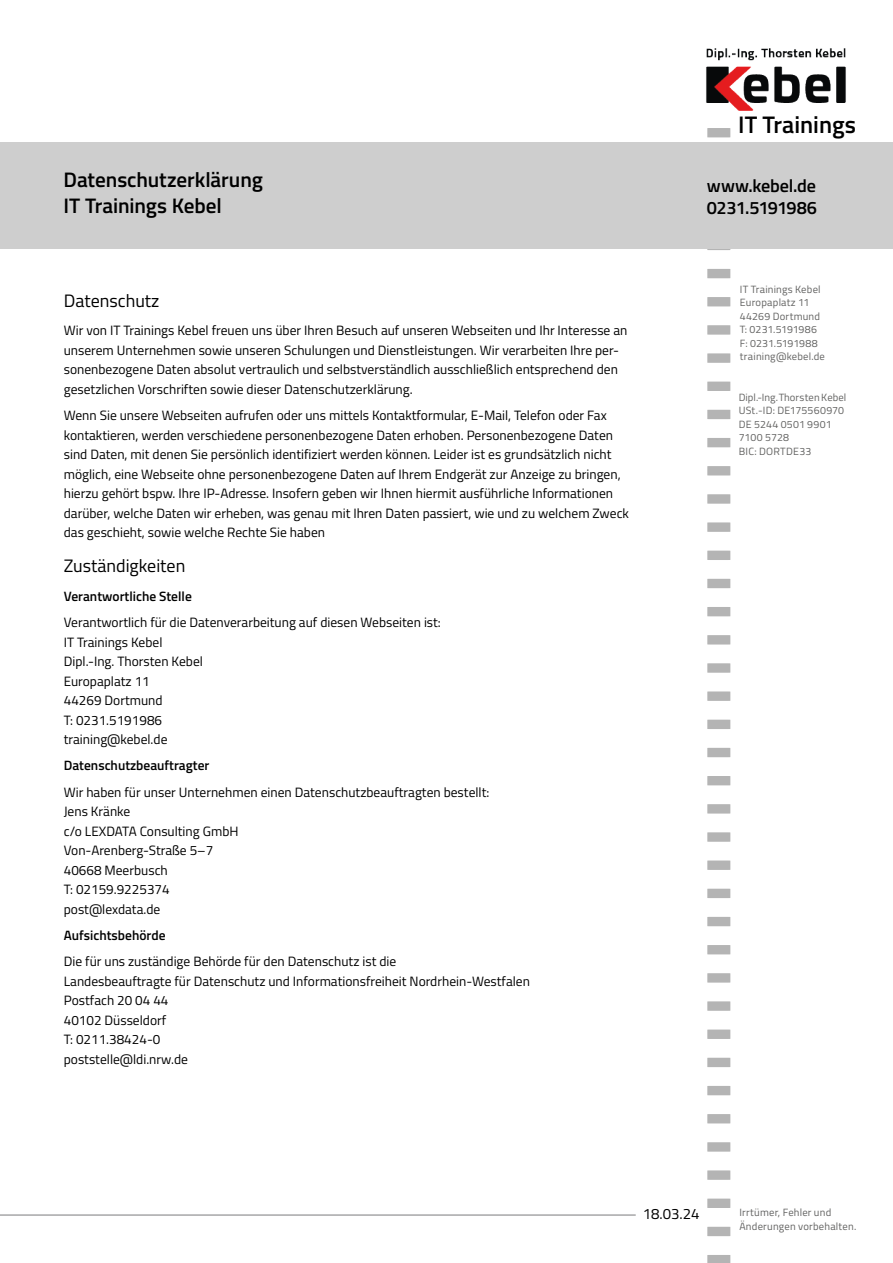
<style>
.page{position:relative;width:893px;height:1263px;background:#fff}
.page>*{position:absolute;margin:0;border:0;box-sizing:border-box;transform-origin:0 0}
.t1{font:600 24px "Titillium";color:#000}
.t2{font:600 21px/25.2px "Titillium";letter-spacing:-.005em;color:#000}
.t3{font:18px "Titillium";color:#000}
.t4{font:600 18px/22.5px "Titillium";letter-spacing:-.02em;color:#000}
.t5{font:15px "Titillium";color:#000}
.t6{font:13.5px/19.5px "Titillium";color:#000}
.t7{font:600 13.5px "Titillium";color:#000}
.t8{font:10.5px/13.5px "Titillium";letter-spacing:.02em;color:#626261}
</style>
<div class="page">
<svg style="left:707px;top:128px;width:23px;height:9px"></svg>
<svg style="left:707px;top:249px;width:23px;height:1px"></svg>
<svg style="left:707px;top:269px;width:23px;height:9px"></svg>
<svg style="left:707px;top:297px;width:23px;height:9px"></svg>
<svg style="left:707px;top:325px;width:23px;height:10px"></svg>
<svg style="left:707px;top:353px;width:23px;height:10px"></svg>
<svg style="left:707px;top:382px;width:23px;height:9px"></svg>
<svg style="left:707px;top:410px;width:23px;height:9px"></svg>
<svg style="left:707px;top:438px;width:23px;height:9px"></svg>
<svg style="left:707px;top:466px;width:23px;height:9px"></svg>
<svg style="left:707px;top:494px;width:23px;height:10px"></svg>
<svg style="left:707px;top:522px;width:23px;height:10px"></svg>
<svg style="left:707px;top:551px;width:23px;height:9px"></svg>
<svg style="left:707px;top:579px;width:23px;height:9px"></svg>
<svg style="left:707px;top:607px;width:23px;height:9px"></svg>
<svg style="left:707px;top:635px;width:23px;height:9px"></svg>
<svg style="left:707px;top:663px;width:23px;height:10px"></svg>
<svg style="left:707px;top:691px;width:23px;height:10px"></svg>
<svg style="left:707px;top:720px;width:23px;height:9px"></svg>
<svg style="left:707px;top:748px;width:23px;height:9px"></svg>
<svg style="left:707px;top:776px;width:23px;height:9px"></svg>
<svg style="left:707px;top:804px;width:23px;height:9px"></svg>
<svg style="left:707px;top:832px;width:23px;height:10px"></svg>
<svg style="left:707px;top:860px;width:23px;height:10px"></svg>
<svg style="left:707px;top:889px;width:23px;height:9px"></svg>
<svg style="left:707px;top:917px;width:23px;height:9px"></svg>
<svg style="left:707px;top:945px;width:23px;height:9px"></svg>
<svg style="left:707px;top:973px;width:23px;height:9px"></svg>
<svg style="left:707px;top:1001px;width:23px;height:10px"></svg>
<svg style="left:707px;top:1029px;width:23px;height:10px"></svg>
<svg style="left:707px;top:1058px;width:23px;height:9px"></svg>
<svg style="left:707px;top:1086px;width:23px;height:9px"></svg>
<svg style="left:707px;top:1114px;width:23px;height:9px"></svg>
<svg style="left:707px;top:1142px;width:23px;height:10px"></svg>
<svg style="left:707px;top:1170px;width:23px;height:10px"></svg>
<svg style="left:707px;top:1198px;width:23px;height:10px"></svg>
<svg style="left:707px;top:1227px;width:23px;height:9px"></svg>
<svg style="left:707px;top:1255px;width:23px;height:8px"></svg>
<div style="left:0;top:142px;width:893px;height:107px;background:#cecece"></div>
<img style="left:706px;top:48px;width:140px;height:63px">
<hr style="left:0;top:1214px;width:636px;height:2px;background:#a7a7a8">
<h2 class="t2" style="left:64px;top:166px;width:201px">Datenschutzerklärung<br>IT Trainings Kebel</h2>
<h3 class="t3" style="left:64px;top:287px;width:97px">Datenschutz</h3>
<p class="t6" style="left:64px;top:320px;width:565px">Wir von IT Trainings Kebel freuen uns über Ihren Besuch auf unseren Webseiten und Ihr Interesse an unserem Unternehmen sowie unseren Schulungen und Dienstleistungen. Wir verarbeiten Ihre per&shy;sonenbezogene Daten absolut vertraulich und selbstverständlich ausschließlich entsprechend den gesetzlichen Vorschriften sowie dieser Datenschutzerklärung.</p>
<p class="t6" style="left:64px;top:405px;width:567px">Wenn Sie unsere Webseiten aufrufen oder uns mittels Kontaktformular, E-Mail, Telefon oder Fax kontaktieren, werden verschiedene personenbezogene Daten erhoben. Personenbezogene Daten sind Daten, mit denen Sie persönlich identifiziert werden können. Leider ist es grundsätzlich nicht möglich, eine Webseite ohne personenbezogene Daten auf Ihrem Endgerät zur Anzeige zu bringen, hierzu gehört bspw. Ihre IP-Adresse. Insofern geben wir Ihnen hiermit ausführliche Informationen darüber, welche Daten wir erheben, was genau mit Ihren Daten passiert, wie und zu welchem Zweck das geschieht, sowie welche Rechte Sie haben</p>
<h3 class="t3" style="left:64px;top:553px;width:123px">Zuständigkeiten</h3>
<p class="t7" style="left:64px;top:586px;width:130px">Verantwortliche Stelle</p>
<p class="t6" style="left:64px;top:612px;width:379px">Verantwortlich für die Datenverarbeitung auf diesen Webseiten ist:<br>IT Trainings Kebel<br>Dipl.-Ing. Thorsten Kebel<br>Europaplatz 11<br>44269 Dortmund<br>T: 0231.5191986<br>training@kebel.de</p>
<p class="t7" style="left:64px;top:755px;width:147px">Datenschutzbeauftragter</p>
<p class="t6" style="left:64px;top:781px;width:427px">Wir haben für unser Unternehmen einen Datenschutzbeauftragten bestellt:<br>Jens Kränke<br>c/o LEXDATA Consulting GmbH<br>Von-Arenberg-Straße 5–7<br>40668 Meerbusch<br>T: 02159.9225374<br>post@lexdata.de</p>
<p class="t7" style="left:64px;top:925px;width:103px">Aufsichtsbehörde</p>
<p class="t6" style="left:64px;top:951px;width:468px">Die für uns zuständige Behörde für den Datenschutz ist die<br>Landesbeauftragte für Datenschutz und Informationsfreiheit Nordrhein-Westfalen Postfach 20 04 44<br>40102 Düsseldorf<br>T: 0211.38424-0<br>poststelle@ldi.nrw.de</p>
<h1 class="t1" style="left:738px;top:107px;width:119px">IT Trainings</h1>
<h3 class="t4" style="left:707px;top:173px;width:112px">www.kebel.de<br>0231.5191986</h3>
<p class="t8" style="left:740px;top:282px;width:87px">IT Trainings Kebel<br>Europaplatz 11<br>44269 Dortmund<br>T: 0231.5191986<br>F: 0231.5191988 training@kebel.de</p>
<p class="t8" style="left:739px;top:390px;width:109px">Dipl.-Ing. Thorsten Kebel<br>USt.-ID: DE175560970<br>DE 5244 0501 9901<br>7100 5728<br>BIC: DORTDE33</p>
<p class="t5" style="left:643px;top:1203px;width:58px">18.03.24</p>
<p class="t8" style="left:739px;top:1205px;width:119px">Irrtümer, Fehler und<br>Änderungen vorbehalten.</p>
</div>
